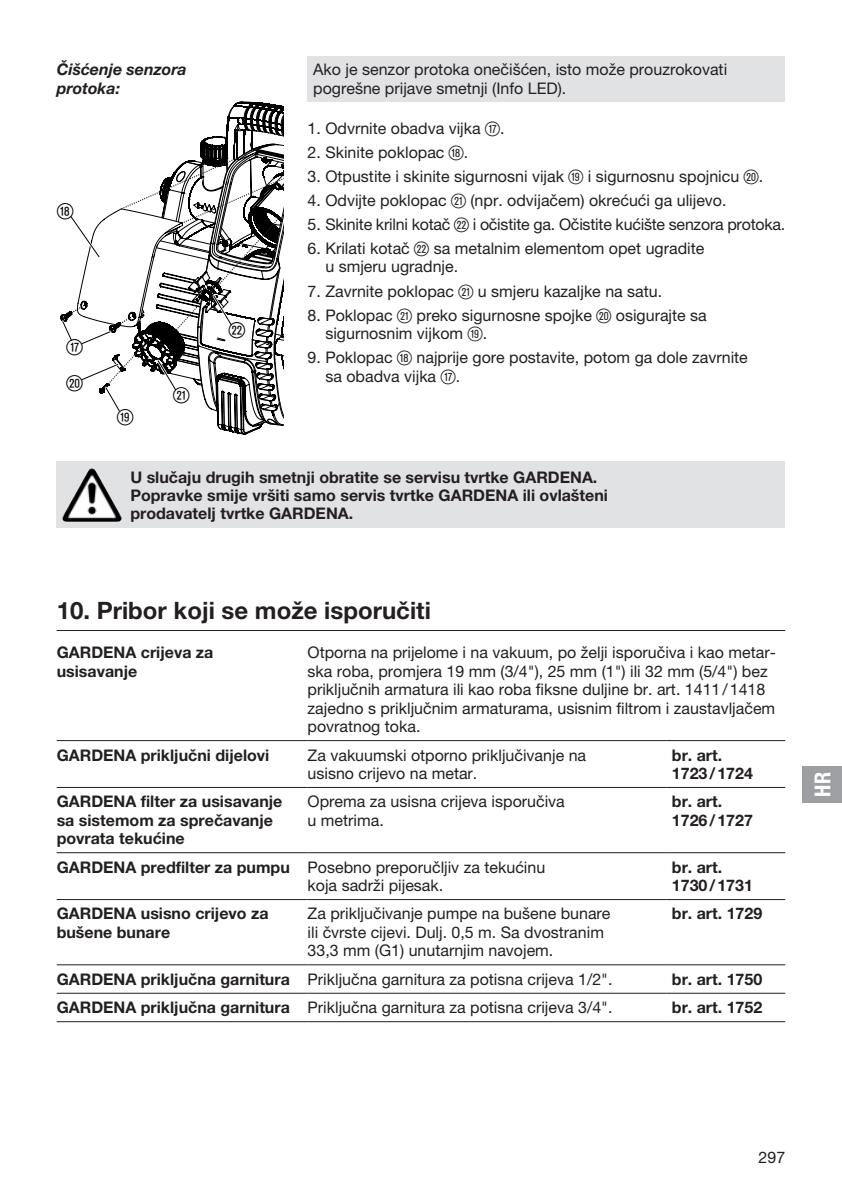
<style>
.page{position:relative;width:842px;height:1191px;background:#fff}
.page>*{position:absolute;margin:0;border:0;box-sizing:border-box;transform-origin:0 0}
.t1{font:700 24px "GARDENA Pro";color:#231f20}
.t2{font:22px/36px "Ziffernim Kreisund Quadrat BQ";color:#000}
.t3{font:22px "GARDENA Pro Bo Cond";color:#fff}
.t4{font:16px/18.4px "GARDENA Pro";color:#231f20}
.t5{font:700 16px/18.4px "GARDENA Pro";color:#231f20}
.t6{font:italic 700 16px/18.4px "GARDENA Pro";color:#231f20}
.s1{font-family:"Ziffernim Kreisund Quadrat BQ";font-size:20px}
.s2{font-weight:700}
</style>
<div class="page">
<div style="left:308px;top:57px;width:477px;height:45px;background:#e1e2e4"></div>
<svg style="left:60px;top:101px;width:223px;height:326px"></svg>
<div style="left:57px;top:461px;width:728px;height:67px;background:#e1e2e4"></div>
<img style="left:65px;top:468px;width:26px;height:45px">
<hr style="left:57px;top:740px;width:251px;height:1px;background:#231f20">
<hr style="left:308px;top:740px;width:358px;height:1px;background:#231f20">
<hr style="left:666px;top:740px;width:119px;height:1px;background:#231f20">
<hr style="left:57px;top:787px;width:251px;height:1px;background:#231f20">
<hr style="left:308px;top:787px;width:358px;height:1px;background:#231f20">
<hr style="left:666px;top:787px;width:119px;height:1px;background:#231f20">
<hr style="left:57px;top:852px;width:251px;height:1px;background:#231f20">
<hr style="left:308px;top:852px;width:358px;height:1px;background:#231f20">
<hr style="left:666px;top:852px;width:119px;height:1px;background:#231f20">
<hr style="left:57px;top:899px;width:251px;height:1px;background:#231f20">
<hr style="left:308px;top:899px;width:358px;height:1px;background:#231f20">
<hr style="left:666px;top:899px;width:119px;height:1px;background:#231f20">
<hr style="left:57px;top:964px;width:251px;height:1px;background:#231f20">
<hr style="left:308px;top:964px;width:358px;height:1px;background:#231f20">
<hr style="left:666px;top:964px;width:119px;height:1px;background:#231f20">
<hr style="left:666px;top:992px;width:119px;height:1px;background:#231f20">
<hr style="left:666px;top:1021px;width:119px;height:1px;background:#231f20">
<hr style="left:57px;top:992px;width:251px;height:1px;background:#231f20">
<hr style="left:57px;top:1021px;width:251px;height:1px;background:#231f20">
<hr style="left:308px;top:992px;width:358px;height:1px;background:#231f20">
<hr style="left:308px;top:1021px;width:358px;height:1px;background:#231f20">
<hr style="left:57px;top:630px;width:728px;height:1px;background:#231f20">
<div style="left:802px;top:766px;width:40px;height:36px;background:#9d9fa2"></div>
<p class="t6" style="left:57px;top:60px;width:132px">Čišćenje senzora protoka:</p>
<h2 class="t2" style="left:57px;top:193px;width:18px">I</h2>
<h2 class="t2" style="left:67px;top:329px;width:18px">U<br>P</h2>
<h2 class="t2" style="left:117px;top:399px;width:18px">O</h2>
<h2 class="t2" style="left:173px;top:378px;width:18px">A</h2>
<h2 class="t2" style="left:229px;top:313px;width:18px">S</h2>
<p class="t4" style="left:313px;top:60px;width:415px">Ako je senzor protoka onečišćen, isto može prouzrokovati pogrešne prijave smetnji (Info LED).</p>
<p class="t4" style="left:308px;top:119px;width:198px">1. Odvrnite obadva vijka <span class="s1">U</span>.</p>
<p class="t4" style="left:308px;top:143px;width:162px">2. Skinite poklopac <span class="s1">I</span>.</p>
<p class="t4" style="left:308px;top:167px;width:457px">3. Otpustite i skinite sigurnosni vijak <span class="s1">O</span> i sigurnosnu spojnicu <span class="s1">P</span>.</p>
<p class="t4" style="left:308px;top:191px;width:420px">4. Odvijte poklopac <span class="s1">A</span> (npr. odvijačem) okrećući ga ulijevo.</p>
<p class="t4" style="left:308px;top:215px;width:479px">5. Skinite krilni kotač <span class="s1">S</span> i očistite ga. Očistite kućište senzora protoka.</p>
<p class="t4" style="left:325px;top:239px;width:380px;text-indent:-18px">6. Krilati kotač <span class="s1">S</span> sa metalnim elementom opet ugradite u smjeru ugradnje.</p>
<p class="t4" style="left:308px;top:281px;width:356px">7. Zavrnite poklopac <span class="s1">A</span> u smjeru kazaljke na satu.</p>
<p class="t4" style="left:325px;top:305px;width:383px;text-indent:-18px">8. Poklopac <span class="s1">A</span> preko sigurnosne spojke <span class="s1">P</span> osigurajte sa sigurnosnim vijkom <span class="s1">O</span>.</p>
<p class="t4" style="left:325px;top:348px;width:424px;text-indent:-18px">9. Poklopac <span class="s1">I</span> najprije gore postavite, potom ga dole zavrnite sa obadva vijka <span class="s1">U</span>.</p>
<p class="t5" style="left:130px;top:467px;width:479px">U slučaju drugih smetnji obratite se servisu tvrtke GARDENA.<br>Popravke smije vršiti samo servis tvrtke GARDENA ili ovlašteni prodavatelj tvrtke GARDENA.</p>
<h1 class="t1" style="left:57px;top:595px;width:376px">10. Pribor koji se može isporučiti</h1>
<p class="t5" style="left:57px;top:643px;width:158px">GARDENA crijeva za usisavanje</p>
<p class="t4" style="left:308px;top:643px;width:470px">Otporna na prijelome i na vakuum, po želji isporučiva i kao metar&shy;ska roba, promjera 19 mm (3/4"), 25 mm (1") ili 32 mm (5/4") bez priključnih armatura ili kao roba fiksne duljine br. art. 1411/1418 zajedno s priključnim armaturama, usisnim filtrom i zaustavljačem povratnog toka.</p>
<p class="t5" style="left:57px;top:745px;width:214px">GARDENA priključni dijelovi</p>
<p class="t4" style="left:308px;top:745px;width:280px">Za vakuumski otporno priključivanje na usisno crijevo na metar.</p>
<p class="t5" style="left:672px;top:745px;width:83px">br. art.<br>1723/1724</p>
<p class="t5" style="left:57px;top:792px;width:227px">GARDENA filter za usisavanje sa sistemom za sprečavanje povrata tekućine</p>
<p class="t4" style="left:308px;top:792px;width:259px">Oprema za usisna crijeva isporučiva u metrima.</p>
<p class="t5" style="left:672px;top:792px;width:83px">br. art.<br>1726/1727</p>
<p class="t4" style="left:308px;top:857px;width:239px;text-indent:-251px"><span class="s2">GARDENA predfilter za pumpu</span> Posebno preporučljiv za tekućinu koja sadrži pijesak.</p>
<p class="t5" style="left:672px;top:857px;width:83px">br. art.<br>1730/1731</p>
<p class="t5" style="left:57px;top:904px;width:213px">GARDENA usisno crijevo za bušene bunare</p>
<p class="t4" style="left:308px;top:904px;width:304px">Za priključivanje pumpe na bušene bunare ili čvrste cijevi. Dulj. 0,5 m. Sa dvostranim<br>33,3 mm (G1) unutarnjim navojem.</p>
<p class="t5" style="left:672px;top:904px;width:92px">br. art. 1729</p>
<p class="t4" style="left:57px;top:969px;width:557px"><span class="s2">GARDENA priključna garnitura</span> Priključna garnitura za potisna crijeva 1/2".</p>
<p class="t5" style="left:672px;top:969px;width:92px">br. art. 1750</p>
<p class="t4" style="left:57px;top:998px;width:557px"><span class="s2">GARDENA priključna garnitura</span> Priključna garnitura za potisna crijeva 3/4".</p>
<p class="t5" style="left:672px;top:998px;width:92px">br. art. 1752</p>
<h2 class="t3" style="left:809px;top:796px;width:26px;rotate:-90deg">HR</h2>
<p class="t4" style="left:759px;top:1147px;width:28px">297</p>
</div>
